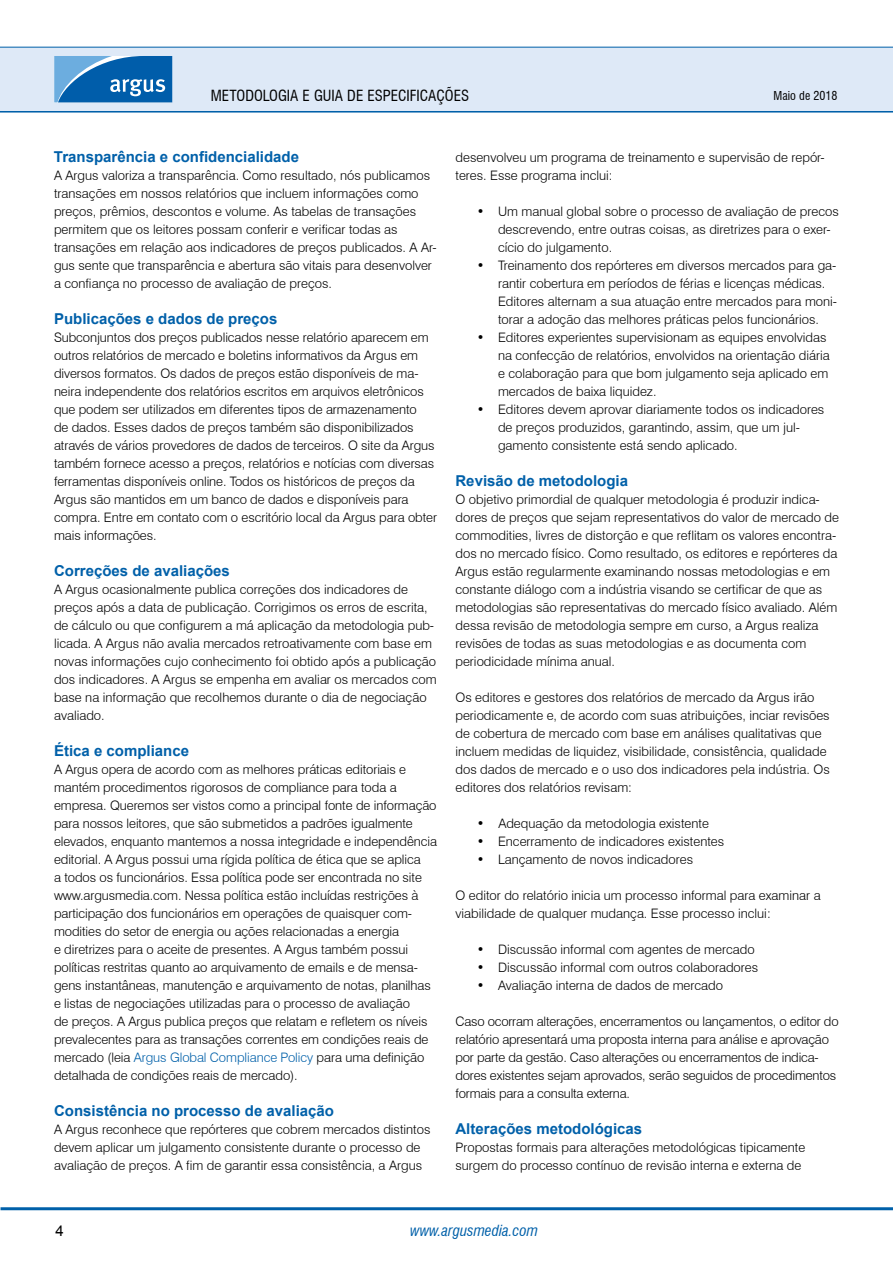
<style>
.page{position:relative;width:893px;height:1263px;background:#fff}
.page>*{position:absolute;margin:0;border:0;box-sizing:border-box;transform-origin:0 0}
.t1{font:700 15px "Arial";color:#0060a9}
.t2{font:condensed 15px "Swiss 721 BT";color:#000}
.t3{font:italic condensed 15px "Swiss 721 BT";color:#0060a9}
.t4{font:15px "Arial";color:#000}
.t5{font:300 13.05px/18px "Swiss 721 BT";color:#000}
.t6{font:condensed 12px "Swiss 721 BT";color:#000}
.s1{color:#0060a9}
</style>
<div class="page">
<hr style="left:0;top:110px;width:893px;height:3px;background:#0060a9">
<div style="left:0;top:47px;width:893px;height:64px;background:#dee9f7"></div>
<hr style="left:0;top:47px;width:893px;height:1px;background:#0060a9">
<svg style="left:54px;top:56px;width:118px;height:46px;background:#307dbd"></svg>
<hr style="left:1px;top:1207px;width:892px;height:3px;background:#0060a9">
<p class="t2" style="left:211px;top:86px;width:260px">METODOLOGIA E GUIA DE ESPECIFICAÇÕES</p>
<p class="t6" style="left:774px;top:88px;width:65px">Maio de 2018</p>
<p class="t1" style="left:54px;top:147px;width:247px">Transparência e confidencialidade</p>
<p class="t5" style="left:54px;top:166px;width:384px">A Argus valoriza a transparência. Como resultado, nós publicamos transações em nossos relatórios que incluem informações como preços, prêmios, descontos e volume. As tabelas de transações permitem que os leitores possam conferir e verificar todas as transações em relação aos indicadores de preços publicados. A Ar&shy;gus sente que transparência e abertura são vitais para desenvolver a confiança no processo de avaliação de preços.</p>
<p class="t1" style="left:54px;top:309px;width:225px">Publicações e dados de preços</p>
<p class="t5" style="left:54px;top:328px;width:385px">Subconjuntos dos preços publicados nesse relatório aparecem em outros relatórios de mercado e boletins informativos da Argus em diversos formatos. Os dados de preços estão disponíveis de ma&shy;neira independente dos relatórios escritos em arquivos eletrônicos que podem ser utilizados em diferentes tipos de armazenamento<br>de dados. Esses dados de preços também são disponibilizados através de vários provedores de dados de terceiros. O site da Argus também fornece acesso a preços, relatórios e notícias com diversas ferramentas disponíveis online. Todos os históricos de preços da Argus são mantidos em um banco de dados e disponíveis para compra. Entre em contato com o escritório local da Argus para obter mais informações.</p>
<p class="t1" style="left:54px;top:561px;width:177px">Correções de avaliações</p>
<p class="t5" style="left:54px;top:580px;width:384px">A Argus ocasionalmente publica correções dos indicadores de preços após a data de publicação. Corrigimos os erros de escrita, de cálculo ou que configurem a má aplicação da metodologia pub&shy;licada. A Argus não avalia mercados retroativamente com base em novas informações cujo conhecimento foi obtido após a publicação dos indicadores. A Argus se empenha em avaliar os mercados com base na informação que recolhemos durante o dia de negociação avaliado.</p>
<p class="t1" style="left:54px;top:741px;width:137px">Ética e compliance</p>
<p class="t5" style="left:54px;top:760px;width:385px">A Argus opera de acordo com as melhores práticas editoriais e mantém procedimentos rigorosos de compliance para toda a empresa. Queremos ser vistos como a principal fonte de informação para nossos leitores, que são submetidos a padrões igualmente elevados, enquanto mantemos a nossa integridade e independência editorial. A Argus possui uma rígida política de ética que se aplica<br>a todos os funcionários. Essa política pode ser encontrada no site www.argusmedia.com. Nessa política estão incluídas restrições à participação dos funcionários em operações de quaisquer com&shy;modities do setor de energia ou ações relacionadas a energia<br>e diretrizes para o aceite de presentes. A Argus também possui políticas restritas quanto ao arquivamento de emails e de mensa&shy;gens instantâneas, manutenção e arquivamento de notas, planilhas e listas de negociações utilizadas para o processo de avaliação<br>de preços. A Argus publica preços que relatam e refletem os níveis prevalecentes para as transações correntes em condições reais de mercado (leia <span class="s1">Argus Global Compliance Policy</span> para uma definição detalhada de condições reais de mercado).</p>
<p class="t1" style="left:54px;top:1101px;width:282px">Consistência no processo de avaliação</p>
<p class="t5" style="left:54px;top:1120px;width:378px">A Argus reconhece que repórteres que cobrem mercados distintos devem aplicar um julgamento consistente durante o processo de avaliação de preços. A fim de garantir essa consistência, a Argus</p>
<p class="t5" style="left:455px;top:148px;width:371px">desenvolveu um programa de treinamento e supervisão de repór&shy;teres. Esse programa inclui:</p>
<p class="t5" style="left:498px;top:202px;width:342px;text-indent:-21px">• Um manual global sobre o processo de avaliação de precos descrevendo, entre outras coisas, as diretrizes para o exer&shy;cício do julgamento.</p>
<p class="t5" style="left:498px;top:256px;width:341px;text-indent:-21px">• Treinamento dos repórteres em diversos mercados para ga&shy;rantir cobertura em períodos de férias e licenças médicas.<br>Editores alternam a sua atuação entre mercados para moni&shy;torar a adoção das melhores práticas pelos funcionários.</p>
<p class="t5" style="left:498px;top:328px;width:333px;text-indent:-21px">• Editores experientes supervisionam as equipes envolvidas na confecção de relatórios, envolvidos na orientação diária e colaboração para que bom julgamento seja aplicado em mercados de baixa liquidez.</p>
<p class="t5" style="left:498px;top:400px;width:328px;text-indent:-21px">• Editores devem aprovar diariamente todos os indicadores de preços produzidos, garantindo, assim, que um jul&shy;gamento consistente está sendo aplicado.</p>
<p class="t1" style="left:455px;top:471px;width:174px">Revisão de metodologia</p>
<p class="t5" style="left:455px;top:490px;width:385px">O objetivo primordial de qualquer metodologia é produzir indica&shy;dores de preços que sejam representativos do valor de mercado de commodities, livres de distorção e que reflitam os valores encontra&shy;dos no mercado físico. Como resultado, os editores e repórteres da Argus estão regularmente examinando nossas metodologias e em constante diálogo com a indústria visando se certificar de que as metodologias são representativas do mercado físico avaliado. Além dessa revisão de metodologia sempre em curso, a Argus realiza revisões de todas as suas metodologias e as documenta com periodicidade mínima anual.</p>
<p class="t5" style="left:455px;top:688px;width:376px">Os editores e gestores dos relatórios de mercado da Argus irão periodicamente e, de acordo com suas atribuições, inciar revisões de cobertura de mercado com base em análises qualitativas que incluem medidas de liquidez, visibilidade, consistência, qualidade dos dados de mercado e o uso dos indicadores pela indústria. Os editores dos relatórios revisam:</p>
<p class="t5" style="left:477px;top:814px;width:234px">• Adequação da metodologia existente</p>
<p class="t5" style="left:477px;top:832px;width:249px">• Encerramento de indicadores existentes</p>
<p class="t5" style="left:477px;top:850px;width:218px">• Lançamento de novos indicadores</p>
<p class="t5" style="left:455px;top:886px;width:367px">O editor do relatório inicia um processo informal para examinar a viabilidade de qualquer mudança. Esse processo inclui:</p>
<p class="t5" style="left:477px;top:940px;width:279px">• Discussão informal com agentes de mercado</p>
<p class="t5" style="left:477px;top:958px;width:283px">• Discussão informal com outros colaboradores</p>
<p class="t5" style="left:477px;top:976px;width:248px">• Avaliação interna de dados de mercado</p>
<p class="t5" style="left:455px;top:1012px;width:385px">Caso ocorram alterações, encerramentos ou lançamentos, o editor do relatório apresentará uma proposta interna para análise e aprovação por parte da gestão. Caso alterações ou encerramentos de indica&shy;dores existentes sejam aprovados, serão seguidos de procedimentos formais para a consulta externa.</p>
<p class="t1" style="left:455px;top:1119px;width:188px">Alterações metodológicas</p>
<p class="t5" style="left:455px;top:1138px;width:351px">Propostas formais para alterações metodológicas tipicamente surgem do processo contínuo de revisão interna e externa de</p>
<p class="t4" style="left:55px;top:1220px;width:10px">4</p>
<p class="t3" style="left:410px;top:1221px;width:129px">www.argusmedia.com</p>
</div>
